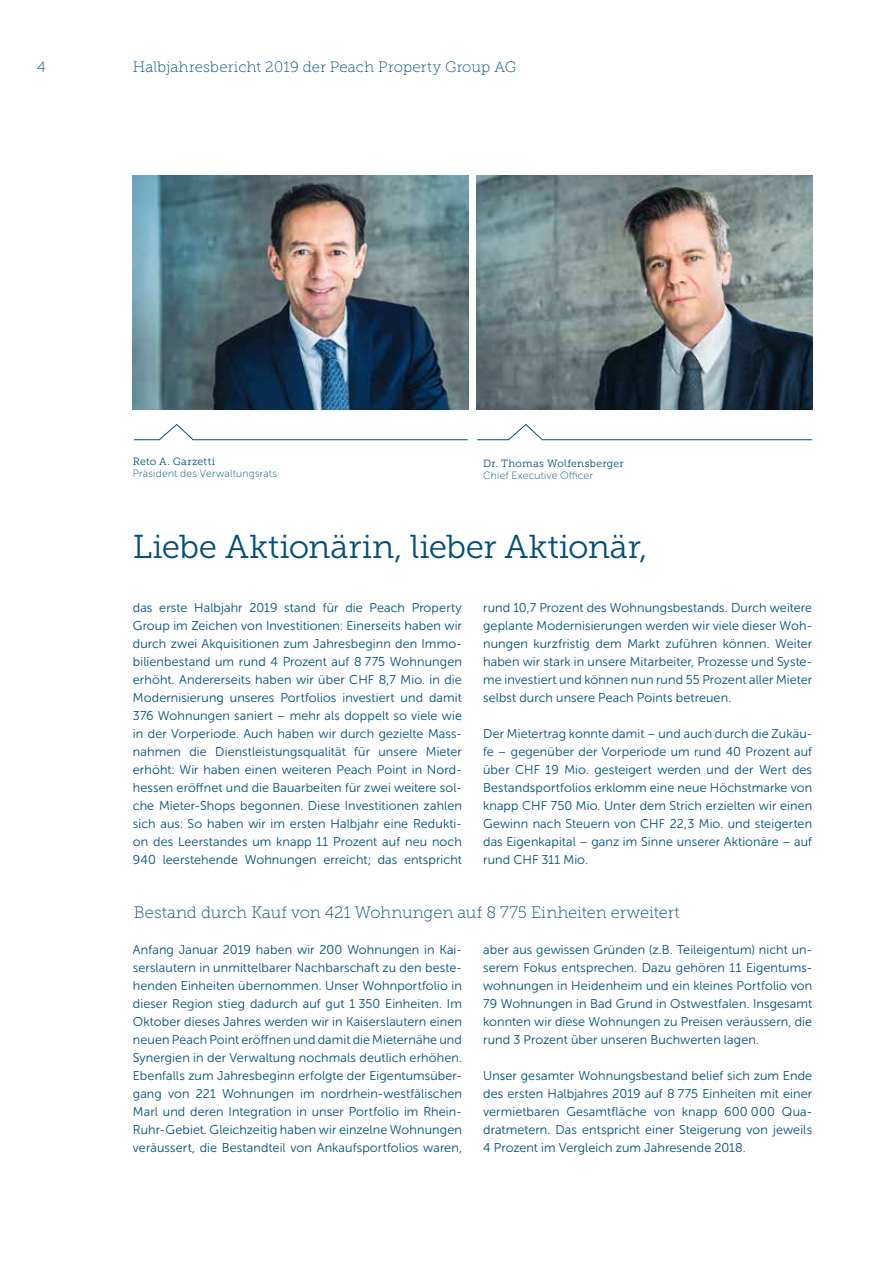
<style>
.page{position:relative;width:893px;height:1263px;background:#fff}
.page>*{position:absolute;margin:0;border:0;box-sizing:border-box;transform-origin:0 0}
.t1{font:33px "Museo Slab 300";letter-spacing:-.005em;color:#004f78}
.t2{font:16.5px "Museo Slab 100";letter-spacing:-.005em;color:#004f78}
.t3{font:15px "Museo Slab 100";letter-spacing:.01em;color:#004f78}
.t4{font:12.75px/18px "Museo Sans Rounded 300";letter-spacing:.01em;color:#004f78;text-align:justify}
.t5{font:10.5px "Museo Sans Rounded 100";letter-spacing:.025em;color:#004f78}
.t6{font:10.5px "Museo Slab 300";letter-spacing:.025em;color:#004f78}
</style>
<div class="page">
<img style="left:133px;top:176px;width:336px;height:234px">
<img style="left:476px;top:176px;width:336px;height:234px">
<svg style="left:134px;top:424px;width:334px;height:16px"></svg>
<svg style="left:477px;top:424px;width:336px;height:16px"></svg>
<p class="t3" style="left:37px;top:59px;width:10px">4</p>
<p class="t3" style="left:133px;top:59px;width:385px">Halbjahresbericht 2019 der Peach Property Group AG</p>
<p class="t6" style="left:133px;top:456px;width:84px">Reto A. Garzetti</p>
<p class="t5" style="left:133px;top:468px;width:146px">Präsident des Verwaltungsrats</p>
<p class="t6" style="left:483px;top:457px;width:142px">Dr. Thomas Wolfensberger</p>
<p class="t5" style="left:483px;top:469px;width:111px">Chief Executive Officer</p>
<h1 class="t1" style="left:133px;top:529px;width:516px">Liebe Aktionärin, lieber Aktionär,</h1>
<p class="t4" style="left:133px;top:599px;width:331px">das erste Halbjahr 2019 stand für die Peach Property Group im Zeichen von Investitionen: Einerseits haben wir durch zwei Akquisitionen zum Jahresbeginn den Immo&shy;bilienbestand um rund 4 Prozent auf 8 775 Wohnungen erhöht. Andererseits haben wir über CHF 8,7 Mio. in die Modernisierung unseres Portfolios investiert und damit 376 Wohnungen saniert – mehr als doppelt so viele wie in der Vorperiode. Auch haben wir durch gezielte Mass&shy;nahmen die Dienstleistungsqualität für unsere Mieter erhöht: Wir haben einen weiteren Peach Point in Nord&shy;hessen eröffnet und die Bauarbeiten für zwei weitere sol&shy;che Mieter-Shops begonnen. Diese Investitionen zahlen sich aus: So haben wir im ersten Halbjahr eine Redukti&shy;on des Leerstandes um knapp 11 Prozent auf neu noch 940 leerstehende Wohnungen erreicht; das entspricht</p>
<p class="t4" style="left:483px;top:599px;width:331px">rund 10,7 Prozent des Wohnungsbestands. Durch weitere geplante Modernisierungen werden wir viele dieser Woh&shy;nungen kurzfristig dem Markt zuführen können. Weiter haben wir stark in unsere Mitarbeiter, Prozesse und Syste&shy;me investiert und können nun rund 55 Prozent aller Mieter selbst durch unsere Peach Points betreuen.</p>
<p class="t4" style="left:483px;top:725px;width:331px">Der Mietertrag konnte damit – und auch durch die Zukäu&shy;fe – gegenüber der Vorperiode um rund 40 Prozent auf über CHF 19 Mio. gesteigert werden und der Wert des Bestandsportfolios erklomm eine neue Höchstmarke von knapp CHF 750 Mio. Unter dem Strich erzielten wir einen Gewinn nach Steuern von CHF 22,3 Mio. und steigerten das Eigenkapital – ganz im Sinne unserer Aktionäre – auf rund CHF 311 Mio.</p>
<p class="t2" style="left:134px;top:903px;width:547px">Bestand durch Kauf von 421 Wohnungen auf 8 775 Einheiten erweitert</p>
<p class="t4" style="left:133px;top:941px;width:331px">Anfang Januar 2019 haben wir 200 Wohnungen in Kai&shy;serslautern in unmittelbarer Nachbarschaft zu den beste&shy;henden Einheiten übernommen. Unser Wohnportfolio in dieser Region stieg dadurch auf gut 1 350 Einheiten. Im Oktober dieses Jahres werden wir in Kaiserslautern einen neuen Peach Point eröffnen und damit die Mieternähe und Synergien in der Verwaltung nochmals deutlich erhöhen.<br>Ebenfalls zum Jahresbeginn erfolgte der Eigentumsüber&shy;gang von 221 Wohnungen im nordrhein-westfälischen Marl und deren Integration in unser Portfolio im Rhein-Ruhr-Gebiet. Gleichzeitig haben wir einzelne Wohnungen veräussert, die Bestandteil von Ankaufsportfolios waren,</p>
<p class="t4" style="left:483px;top:941px;width:331px">aber aus gewissen Gründen (z.B. Teileigentum) nicht un&shy;serem Fokus entsprechen. Dazu gehören 11 Eigentums&shy;wohnungen in Heidenheim und ein kleines Portfolio von 79 Wohnungen in Bad Grund in Ostwestfalen. Insgesamt konnten wir diese Wohnungen zu Preisen veräussern, die rund 3 Prozent über unseren Buchwerten lagen.</p>
<p class="t4" style="left:483px;top:1067px;width:331px">Unser gesamter Wohnungsbestand belief sich zum Ende des ersten Halbjahres 2019 auf 8 775 Einheiten mit einer vermietbaren Gesamtfläche von knapp 600 000 Qua&shy;dratmetern. Das entspricht einer Steigerung von jeweils 4 Prozent im Vergleich zum Jahresende 2018.</p>
</div>
